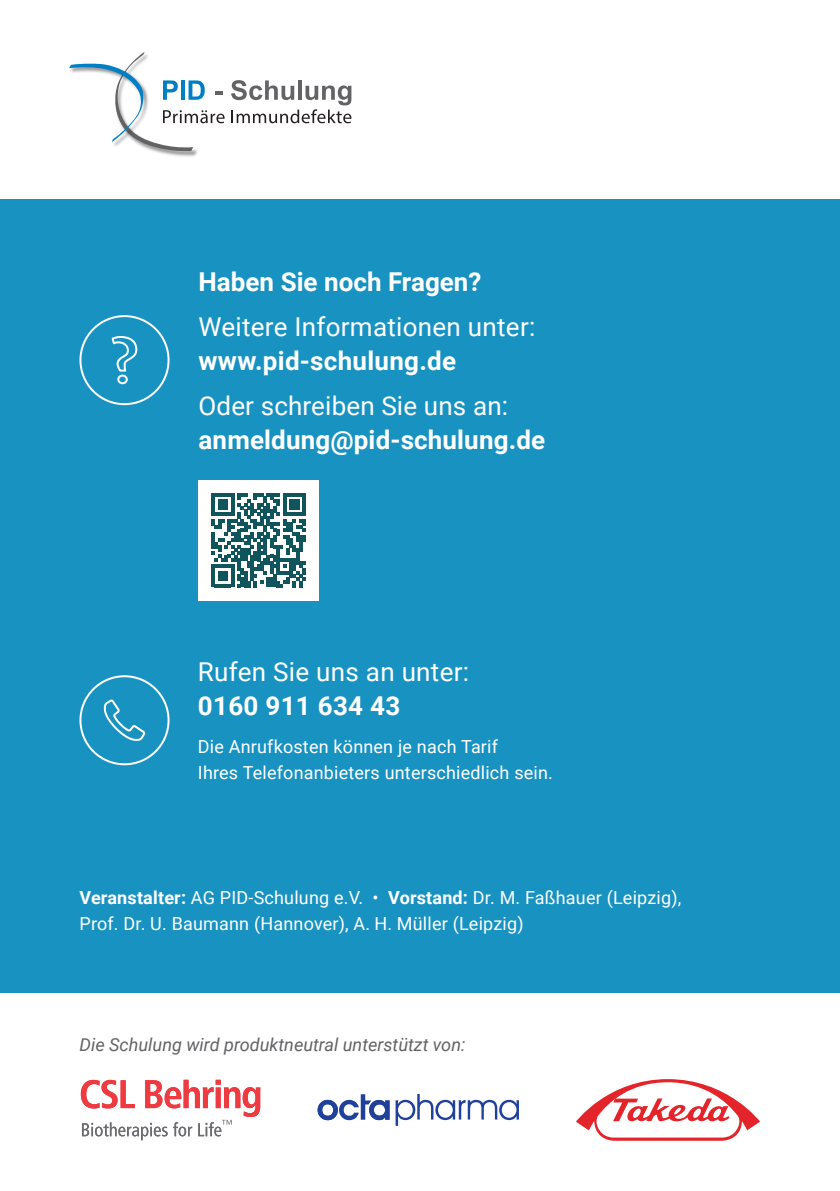
<style>
.page{position:relative;width:840px;height:1191px;background:#fff}
.page>*{position:absolute;margin:0;border:0;box-sizing:border-box;transform-origin:0 0}
.Copy_neg{font:26px/34px "Roboto";letter-spacing:.01em;color:#fff}
.Copy_neg-2{font:700 26px/34px "Roboto";letter-spacing:.005em;color:#fff}
.Copy_neg-3{font:18px/26px "Roboto";letter-spacing:.01em;color:#fff}
.t1{font:italic 18px "Roboto";color:#636366}
.s1{font-weight:700}
.s2{font-weight:400}
</style>
<div class="page">
<hr style="left:839px;top:0;width:1px;height:1191px;background:#1892c1">
<div style="left:0;top:198px;width:839px;height:794px;background:#1892c1"></div>
<svg style="left:81px;top:1087px;width:160px;height:53px"></svg>
<img style="left:81px;top:1079px;width:36px;height:29px">
<img style="left:120px;top:1080px;width:15px;height:28px">
<img style="left:145px;top:1080px;width:17px;height:28px">
<img style="left:164px;top:1087px;width:17px;height:21px">
<img style="left:183px;top:1079px;width:17px;height:29px">
<img style="left:203px;top:1087px;width:10px;height:21px">
<img style="left:215px;top:1079px;width:6px;height:29px">
<img style="left:224px;top:1087px;width:16px;height:21px">
<img style="left:242px;top:1087px;width:18px;height:30px">
<svg style="left:576px;top:1079px;width:184px;height:62px"></svg>
<svg style="left:395px;top:1094px;width:123px;height:31px"></svg>
<svg style="left:317px;top:1094px;width:72px;height:26px"></svg>
<svg style="left:103px;top:699px;width:43px;height:42px"></svg>
<div style="left:79px;top:675px;width:90px;height:90px;border:2px solid #fff;border-radius:50%"></div>
<div style="left:79px;top:315px;width:90px;height:90px;border:2px solid #fff;border-radius:50%"></div>
<svg style="left:111px;top:336px;width:27px;height:49px"></svg>
<div style="left:198px;top:480px;width:120px;height:120px;background:#fff"></div>
<svg style="left:211px;top:493px;width:94px;height:94px"></svg>
<img style="left:153px;top:151px;width:45px;height:6px">
<svg style="left:231px;top:80px;width:120px;height:43px"></svg>
<svg style="left:69px;top:52px;width:155px;height:99px"></svg>
<h2 class="Copy_neg-2" style="left:198px;top:263px;width:284px">Haben Sie noch Fragen?</h2>
<p class="Copy_neg" style="left:198px;top:309px;width:338px">Weitere Informationen unter: <span class="s1">www.pid-schulung.de</span></p>
<p class="Copy_neg-2" style="left:198px;top:388px;width:348px"><span class="s2">Oder schreiben Sie uns an: </span>anmeldung@pid-schulung.de</p>
<p class="Copy_neg" style="left:198px;top:654px;width:272px">Rufen Sie uns an unter:<br><span class="s1">0160 911 634 43</span></p>
<p class="Copy_neg-3" style="left:198px;top:732px;width:356px">Die Anrufkosten können je nach Tarif<br>Ihres Telefonanbieters unterschiedlich sein.</p>
<p class="Copy_neg-3" style="left:79px;top:884px;width:603px"><span class="s1">Veranstalter:</span> AG PID-Schulung e.V. • <span class="s1">Vorstand:</span> Dr. M. Faßhauer (Leipzig),<br>Prof. Dr. U. Baumann (Hannover), A. H. Müller (Leipzig)</p>
<h2 class="t1" style="left:79px;top:1031px;width:387px">Die Schulung wird produktneutral unterstützt von:</h2>
</div>
